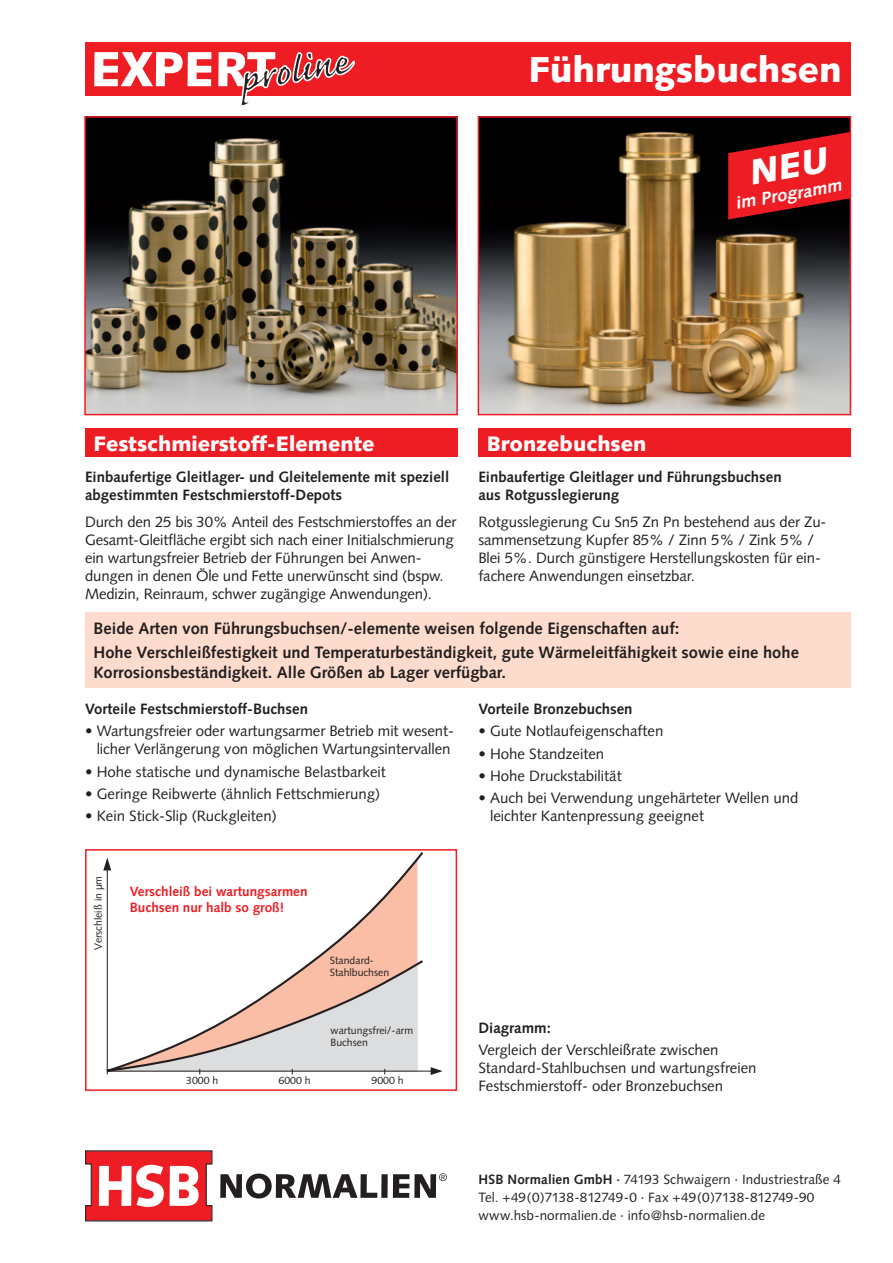
<style>
.page{position:relative;width:893px;height:1263px;background:#fff}
.page>*{position:absolute;margin:0;border:0;box-sizing:border-box;transform-origin:0 0}
.t1{font:900 36px "Syntax";color:#fff}
.t2{font:900 21px "Syntax";color:#fff}
.t3{font:italic 700 17.7px "Syntax";color:#fff}
.t4{font:700 16.5px/24px "Syntax";color:#231f20}
.t5{font:15px/18px "Syntax";letter-spacing:-.005em;color:#231f20}
.t6{font:700 15px/18px "Syntax";color:#231f20}
.t7{font:13.5px/18px "Syntax";letter-spacing:.005em;color:#231f20}
.t8{font:700 13.5px/16.2px "Syntax";color:#ee1d23}
.t9{font:10.5px/12.6px "Syntax";color:#231f20}
.s1{font-weight:700}
</style>
<div class="page">
<img style="left:87px;top:119px;width:368px;height:293px">
<div style="left:84px;top:116px;width:374px;height:299px;border:2px solid #ee1d23"></div>
<img style="left:481px;top:119px;width:367px;height:293px">
<div style="left:478px;top:116px;width:373px;height:299px;border:2px solid #ee1d23"></div>
<div style="left:85px;top:43px;width:765px;height:53px;background:#ee1d23"></div>
<div style="left:85px;top:428px;width:372px;height:29px;background:#ee1d23"></div>
<div style="left:478px;top:428px;width:372px;height:29px;background:#ee1d23"></div>
<svg style="left:94px;top:52px;width:261px;height:55px"></svg>
<div style="left:85px;top:613px;width:765px;height:75px;background:#fddcce"></div>
<div style="left:85px;top:849px;width:372px;height:242px;border:2px solid #ee1d23"></div>
<svg style="left:431px;top:1067px;width:12px;height:8px"></svg>
<svg style="left:105px;top:850px;width:320px;height:223px"></svg>
<svg style="left:85px;top:1150px;width:128px;height:72px"></svg>
<svg style="left:220px;top:1173px;width:227px;height:25px"></svg>
<svg style="left:728px;top:132px;width:122px;height:87px;background:#b4161a"></svg>
<h1 class="t1" style="left:528px;top:48px;width:315px">Führungsbuchsen</h1>
<h2 class="t2" style="left:94px;top:431px;width:283px">Festschmierstoff-Elemente</h2>
<h2 class="t2" style="left:487px;top:431px;width:161px">Bronzebuchsen</h2>
<p class="t3" style="left:733px;top:193px;width:109px;rotate:-10deg">im Programm</p>
<p class="t6" style="left:85px;top:468px;width:366px">Einbaufertige Gleitlager- und Gleitelemente mit speziell abgestimmten Festschmierstoff-Depots</p>
<p class="t5" style="left:85px;top:513px;width:373px">Durch den 25 bis 30% Anteil des Festschmierstoffes an der Gesamt-Gleitfläche ergibt sich nach einer Initialschmierung ein wartungsfreier Betrieb der Führungen bei Anwen&shy;dungen in denen Öle und Fette unerwünscht sind (bspw.<br>Medizin, Reinraum, schwer zugängige Anwendungen).</p>
<p class="t6" style="left:478px;top:468px;width:305px">Einbaufertige Gleitlager und Führungsbuchsen aus Rotgusslegierung</p>
<p class="t5" style="left:478px;top:513px;width:350px">Rotgusslegierung Cu Sn5 Zn Pn bestehend aus der Zu&shy;sammensetzung Kupfer 85% / Zinn 5% / Zink 5% / Blei 5%. Durch günstigere Herstellungskosten für ein&shy;fachere Anwendungen einsetzbar.</p>
<p class="t4" style="left:94px;top:616px;width:707px">Beide Arten von Führungsbuchsen/-elemente weisen folgende Eigenschaften auf:<br>Hohe Verschleißfestigkeit und Temperaturbeständigkeit, gute Wärmeleitfähigkeit sowie eine hohe</p>
<p class="t4" style="left:94px;top:660px;width:414px">Korrosionsbeständigkeit. Alle Größen ab Lager verfügbar.</p>
<p class="t6" style="left:85px;top:700px;width:224px">Vorteile Festschmierstoff-Buchsen</p>
<p class="t5" style="left:85px;top:722px;width:370px;text-align:center">• Wartungsfreier oder wartungsarmer Betrieb mit wesent&shy;licher Verlängerung von möglichen Wartungsintervallen</p>
<p class="t5" style="left:85px;top:762px;width:302px">• Hohe statische und dynamische Belastbarkeit</p>
<p class="t5" style="left:85px;top:785px;width:297px">• Geringe Reibwerte (ähnlich Fettschmierung)</p>
<p class="t5" style="left:85px;top:807px;width:193px">• Kein Stick-Slip (Ruckgleiten)</p>
<p class="t9" style="left:92px;top:950px;width:76px;rotate:-90deg">Verschleiß in µm</p>
<p class="t8" style="left:130px;top:883px;width:179px">Verschleiß bei wartungsarmen<br>Buchsen nur halb so groß!</p>
<p class="t9" style="left:330px;top:954px;width:61px">Standard-<br>Stahlbuchsen</p>
<p class="t9" style="left:330px;top:1024px;width:84px">wartungsfrei/-arm<br>Buchsen</p>
<p class="t9" style="left:186px;top:1074px;width:34px">3000 h</p>
<p class="t9" style="left:279px;top:1074px;width:34px">6000 h</p>
<p class="t9" style="left:372px;top:1074px;width:34px">9000 h</p>
<p class="t6" style="left:478px;top:700px;width:156px">Vorteile Bronzebuchsen</p>
<p class="t5" style="left:478px;top:722px;width:187px">• Gute Notlaufeigenschaften</p>
<p class="t5" style="left:478px;top:744px;width:127px">• Hohe Standzeiten</p>
<p class="t5" style="left:478px;top:767px;width:145px">• Hohe Druckstabilität</p>
<p class="t5" style="left:490px;top:789px;width:310px;text-indent:-12px">• Auch bei Verwendung ungehärteter Wellen und leichter Kantenpressung geeignet</p>
<p class="t6" style="left:478px;top:1019px;width:74px">Diagramm:</p>
<p class="t5" style="left:478px;top:1041px;width:280px">Vergleich der Verschleißrate zwischen<br>Standard-Stahlbuchsen und wartungsfreien<br>Festschmierstoff- oder Bronzebuchsen</p>
<p class="t7" style="left:478px;top:1170px;width:364px"><span class="s1">HSB Normalien GmbH ·</span> 74193 Schwaigern · Industriestraße 4<br>Tel. +49(0)7138-812749-0 · Fax +49(0)7138-812749-90 www.hsb-normalien.de · info@hsb-normalien.de</p>
</div>
